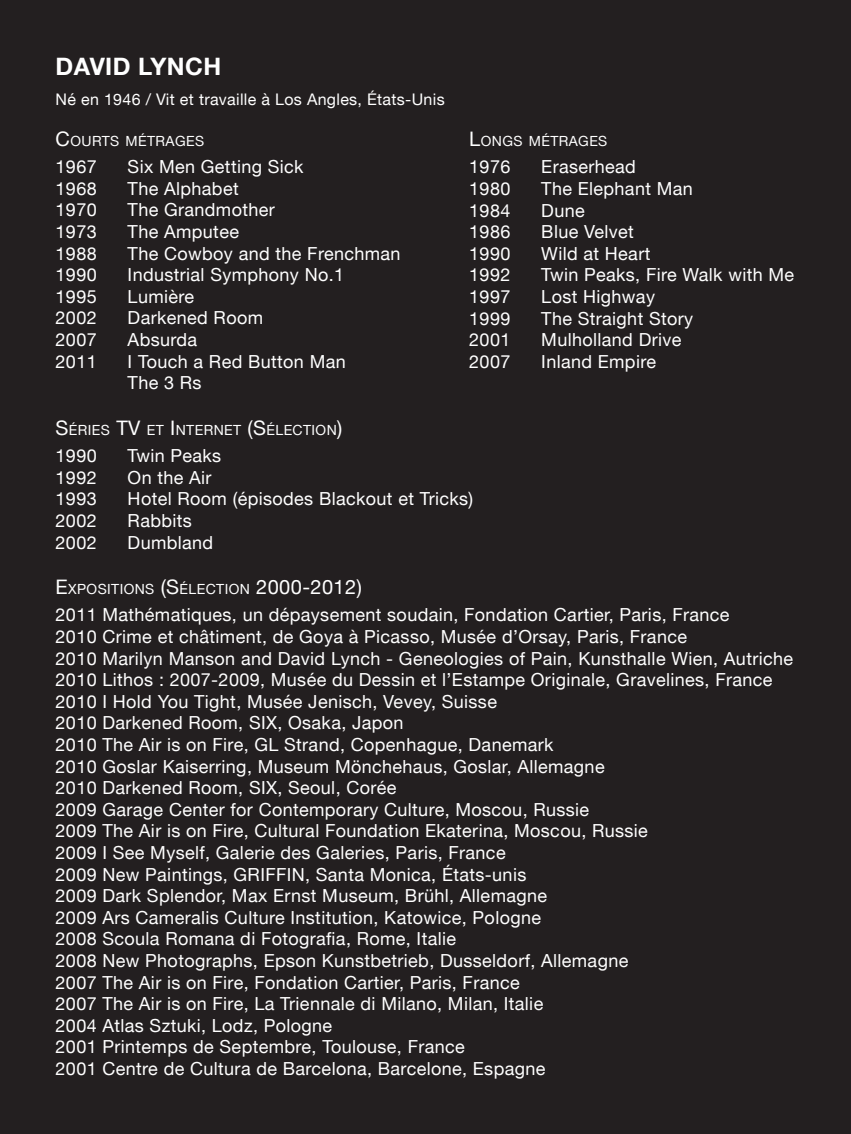
<style>
.page{position:relative;width:851px;height:1134px;background:#fff}
.page>*{position:absolute;margin:0;border:0;box-sizing:border-box;transform-origin:0 0}
.t1{font:700 24px "Helvetica Neue LT";color:#fff}
.t2{font:18px "Helvetica Neue LT";letter-spacing:.02em;color:#fff}
.t3{font:16px "Helvetica Neue LT";letter-spacing:.02em;color:#fff}
.t4{font:14px "Helvetica Neue LT";letter-spacing:.03em;color:#fff}
.s1{font-size:20px}
</style>
<div class="page">
<hr style="left:850px;top:0;width:1px;height:1134px;background:#231f20">
<div style="left:0;top:0;width:850px;height:1134px;background:#231f20"></div>
<p class="t1" style="left:56px;top:52px;width:100px">DAVID LYNCH</p>
<p class="t3" style="left:56px;top:90px;width:390px">Né en 1946 / Vit et travaille à Los Angles, États-Unis</p>
<p class="t4" style="left:56px;top:133px;width:150px"><span class="s1">C</span>OURTS MÉTRAGES</p>
<p class="t2" style="left:56px;top:156px;width:43px">1967</p>
<p class="t2" style="left:128px;top:156px;width:177px">Six Men Getting Sick</p>
<p class="t2" style="left:56px;top:178px;width:43px">1968</p>
<p class="t2" style="left:128px;top:178px;width:112px">The Alphabet</p>
<p class="t2" style="left:56px;top:199px;width:43px">1970</p>
<p class="t2" style="left:128px;top:199px;width:149px">The Grandmother</p>
<p class="t2" style="left:56px;top:221px;width:43px">1973</p>
<p class="t2" style="left:128px;top:221px;width:113px">The Amputee</p>
<p class="t2" style="left:56px;top:242px;width:43px">1988</p>
<p class="t2" style="left:128px;top:242px;width:274px">The Cowboy and the Frenchman</p>
<p class="t2" style="left:56px;top:264px;width:43px">1990</p>
<p class="t2" style="left:128px;top:264px;width:218px">Industrial Symphony No.1</p>
<p class="t2" style="left:56px;top:286px;width:43px">1995</p>
<p class="t2" style="left:128px;top:286px;width:68px">Lumière</p>
<p class="t2" style="left:56px;top:307px;width:43px">2002</p>
<p class="t2" style="left:128px;top:307px;width:137px">Darkened Room</p>
<p class="t2" style="left:56px;top:329px;width:43px">2007</p>
<p class="t2" style="left:128px;top:329px;width:71px">Absurda</p>
<p class="t2" style="left:56px;top:350px;width:43px">2011</p>
<p class="t2" style="left:128px;top:350px;width:220px">I Touch a Red Button Man</p>
<p class="t2" style="left:128px;top:372px;width:75px">The 3 Rs</p>
<p class="t4" style="left:56px;top:421px;width:288px"><span class="s1">S</span>ÉRIES <span class="s1">TV</span> ET <span class="s1">I</span> NTERNET <span class="s1">(S</span>ÉLECTION<span class="s1">)</span></p>
<p class="t2" style="left:56px;top:445px;width:43px">1990</p>
<p class="t2" style="left:128px;top:445px;width:95px">Twin Peaks</p>
<p class="t2" style="left:56px;top:467px;width:43px">1992</p>
<p class="t2" style="left:128px;top:467px;width:85px">On the Air</p>
<p class="t2" style="left:56px;top:488px;width:43px">1993</p>
<p class="t2" style="left:128px;top:488px;width:347px">Hotel Room (épisodes Blackout et Tricks)</p>
<p class="t2" style="left:56px;top:510px;width:43px">2002</p>
<p class="t2" style="left:128px;top:510px;width:66px">Rabbits</p>
<p class="t2" style="left:56px;top:531px;width:43px">2002</p>
<p class="t2" style="left:128px;top:531px;width:87px">Dumbland</p>
<p class="t4" style="left:56px;top:581px;width:308px"><span class="s1">E</span>XPOSITIONS <span class="s1">(S</span>ÉLECTION <span class="s1">2000-2012)</span></p>
<p class="t2" style="left:56px;top:604px;width:675px">2011 Mathématiques, un dépaysement soudain, Fondation Cartier, Paris, France</p>
<p class="t2" style="left:56px;top:626px;width:633px">2010 Crime et châtiment, de Goya à Picasso, Musée d’Orsay, Paris, France</p>
<p class="t2" style="left:56px;top:647px;width:739px">2010 Marilyn Manson and David Lynch - Geneologies of Pain, Kunsthalle Wien, Autriche</p>
<p class="t2" style="left:56px;top:669px;width:718px">2010 Lithos : 2007-2009, Musée du Dessin et l’Estampe Originale, Gravelines, France</p>
<p class="t2" style="left:56px;top:691px;width:443px">2010 I Hold You Tight, Musée Jenisch, Vevey, Suisse</p>
<p class="t2" style="left:56px;top:712px;width:349px">2010 Darkened Room, SIX, Osaka, Japon</p>
<p class="t2" style="left:56px;top:734px;width:499px">2010 The Air is on Fire, GL Strand, Copenhague, Danemark</p>
<p class="t2" style="left:56px;top:755px;width:550px">2010 Goslar Kaiserring, Museum Mönchehaus, Goslar, Allemagne</p>
<p class="t2" style="left:56px;top:777px;width:342px">2010 Darkened Room, SIX, Seoul, Corée</p>
<p class="t2" style="left:56px;top:799px;width:535px">2009 Garage Center for Contemporary Culture, Moscou, Russie</p>
<p class="t2" style="left:56px;top:820px;width:593px">2009 The Air is on Fire, Cultural Foundation Ekaterina, Moscou, Russie</p>
<p class="t2" style="left:56px;top:842px;width:451px">2009 I See Myself, Galerie des Galeries, Paris, France</p>
<p class="t2" style="left:56px;top:863px;width:472px">2009 New Paintings, GRIFFIN, Santa Monica, États-unis</p>
<p class="t2" style="left:56px;top:885px;width:493px">2009 Dark Splendor, Max Ernst Museum, Brühl, Allemagne</p>
<p class="t2" style="left:56px;top:907px;width:487px">2009 Ars Cameralis Culture Institution, Katowice, Pologne</p>
<p class="t2" style="left:56px;top:928px;width:402px">2008 Scoula Romana di Fotografia, Rome, Italie</p>
<p class="t2" style="left:56px;top:950px;width:574px">2008 New Photographs, Epson Kunstbetrieb, Dusseldorf, Allemagne</p>
<p class="t2" style="left:56px;top:971px;width:465px">2007 The Air is on Fire, Fondation Cartier, Paris, France</p>
<p class="t2" style="left:56px;top:993px;width:489px">2007 The Air is on Fire, La Triennale di Milano, Milan, Italie</p>
<p class="t2" style="left:56px;top:1015px;width:278px">2004 Atlas Sztuki, Lodz, Pologne</p>
<p class="t2" style="left:56px;top:1036px;width:410px">2001 Printemps de Septembre, Toulouse, France</p>
<p class="t2" style="left:56px;top:1058px;width:491px">2001 Centre de Cultura de Barcelona, Barcelone, Espagne</p>
<p class="t4" style="left:469px;top:133px;width:140px"><span class="s1">L</span>ONGS MÉTRAGES</p>
<p class="t2" style="left:469px;top:156px;width:43px">1976</p>
<p class="t2" style="left:541px;top:156px;width:96px">Eraserhead</p>
<p class="t2" style="left:469px;top:178px;width:43px">1980</p>
<p class="t2" style="left:541px;top:178px;width:153px">The Elephant Man</p>
<p class="t2" style="left:469px;top:199px;width:43px">1984</p>
<p class="t2" style="left:541px;top:199px;width:45px">Dune</p>
<p class="t2" style="left:469px;top:221px;width:43px">1986</p>
<p class="t2" style="left:541px;top:221px;width:94px">Blue Velvet</p>
<p class="t2" style="left:469px;top:243px;width:43px">1990</p>
<p class="t2" style="left:541px;top:243px;width:110px">Wild at Heart</p>
<p class="t2" style="left:469px;top:264px;width:43px">1992</p>
<p class="t2" style="left:541px;top:264px;width:254px">Twin Peaks, Fire Walk with Me</p>
<p class="t2" style="left:469px;top:286px;width:43px">1997</p>
<p class="t2" style="left:541px;top:286px;width:115px">Lost Highway</p>
<p class="t2" style="left:469px;top:307px;width:43px">1999</p>
<p class="t2" style="left:541px;top:307px;width:153px">The Straight Story</p>
<p class="t2" style="left:469px;top:329px;width:43px">2001</p>
<p class="t2" style="left:541px;top:329px;width:142px">Mulholland Drive</p>
<p class="t2" style="left:469px;top:351px;width:43px">2007</p>
<p class="t2" style="left:541px;top:351px;width:116px">Inland Empire</p>
</div>
